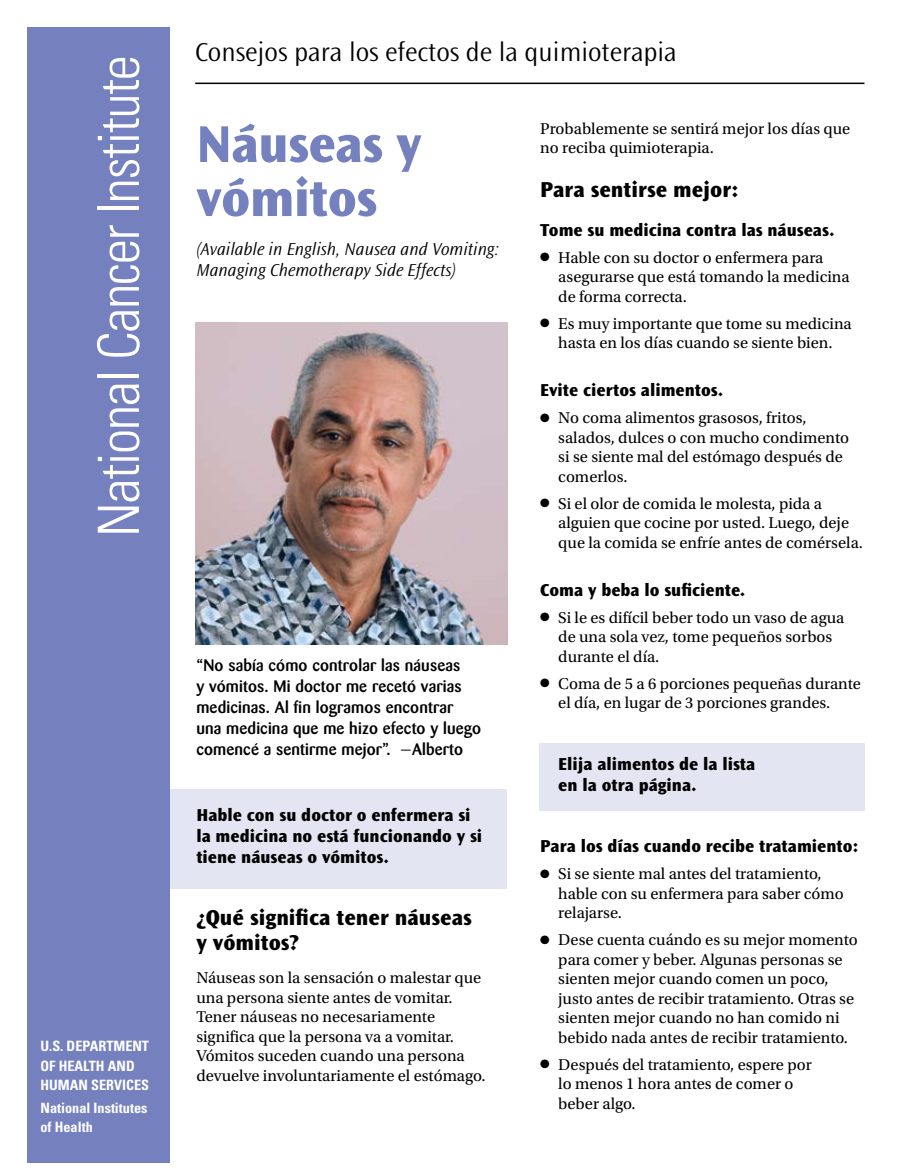
<style>
.page{position:relative;width:905px;height:1175px;background:#fff}
.page>*{position:absolute;margin:0;border:0;box-sizing:border-box;transform-origin:0 0}
.t1{font:300 condensed 57px "Univers";letter-spacing:-.025em;color:#fff}
.t2{font:800 54px/54px "Ocean Sans";letter-spacing:-.01em;color:#7581bf}
.t3{font:300 27px "Ocean Sans";color:#000}
.t4{font:800 22.5px/25.5px "Ocean Sans";color:#000}
.t5{font:800 18px/21px "Ocean Sans";color:#000}
.t6{font:italic 300 18px/21px "Ocean Sans";color:#000}
.t7{font:16.5px/19.5px "Utopia Std";color:#000}
.t8{font:500 16.5px/21px "Barmeno";letter-spacing:.01em;color:#000}
.t9{font:700 condensed 14.25px/19.5px "Univers";color:#fff}
</style>
<div class="page">
<hr style="left:195px;top:83px;width:669px;height:1px;background:#000">
<div style="left:159px;top:789px;width:347px;height:100px;background:#e3e6f2"></div>
<div style="left:539px;top:742px;width:325px;height:68px;background:#e3e6f2"></div>
<div style="left:27px;top:27px;width:142px;height:1135px;background:#7581bf"></div>
<img style="left:196px;top:323px;width:311px;height:321px">
<h1 class="t1" style="left:85px;top:537px;width:483px;rotate:-90deg">National Cancer Institute</h1>
<p class="t9" style="left:40px;top:1036px;width:110px">U.S. DEPARTMENT<br>OF HEALTH AND<br>HUMAN SERVICES</p>
<p class="t9" style="left:40px;top:1097px;width:108px">NATIONAL INSTITUTES<br>OF HEALTH</p>
<p class="t9" style="left:70px;top:1037px;width:84px">DEPARTMENT</p>
<h3 class="t3" style="left:195px;top:37px;width:483px">Consejos para los efectos de la quimioterapia</h3>
<h2 class="t2" style="left:196px;top:118px;width:227px">Náuseas y vómitos</h2>
<p class="t6" style="left:196px;top:239px;width:304px">(Available in English, Nausea and Vomiting:<br>Managing Chemotherapy Side Effects)</p>
<p class="t8" style="left:196px;top:654px;width:286px">“No sabía cómo controlar las náuseas<br>y vómitos. Mi doctor me recetó varias medicinas. Al fin logramos encontrar una medicina que me hizo efecto y luego comencé a sentirme mejor”. —Alberto</p>
<p class="t5" style="left:196px;top:805px;width:287px">Hable con su doctor o enfermera si la medicina no está funcionando y si tiene náuseas o vómitos.</p>
<h3 class="t4" style="left:196px;top:904px;width:277px">¿Qué significa tener náuseas y vómitos?</h3>
<p class="t7" style="left:196px;top:968px;width:291px">Náuseas son la sensación o malestar que una persona siente antes de vomitar.<br>Tener náuseas no necesariamente significa que la persona va a vomitar.<br>Vómitos suceden cuando una persona devuelve involuntariamente el estómago.</p>
<p class="t7" style="left:540px;top:119px;width:311px">Probablemente se sentirá mejor los días que no reciba quimioterapia.</p>
<h3 class="t4" style="left:540px;top:177px;width:200px">Para sentirse mejor:</h3>
<p class="t5" style="left:540px;top:219px;width:296px">Tome su medicina contra las náuseas.</p>
<p class="t7" style="left:558px;top:248px;width:293px;text-indent:-18px">● Hable con su doctor o enfermera para asegurarse que está tomando la medicina de forma correcta.</p>
<p class="t7" style="left:540px;top:314px;width:313px;text-align:center">● Es muy importante que tome su medicina hasta en los días cuando se siente bien.</p>
<p class="t5" style="left:540px;top:380px;width:185px">Evite ciertos alimentos.</p>
<p class="t7" style="left:558px;top:408px;width:292px;text-indent:-18px">● No coma alimentos grasosos, fritos, salados, dulces o con mucho condimento si se siente mal del estómago después de comerlos.</p>
<p class="t7" style="left:558px;top:494px;width:306px;text-indent:-18px">● Si el olor de comida le molesta, pida a alguien que cocine por usted. Luego, deje que la comida se enfríe antes de comérsela.</p>
<p class="t5" style="left:540px;top:579px;width:207px">Coma y beba lo suficiente.</p>
<p class="t7" style="left:558px;top:608px;width:288px;text-indent:-18px">● Si le es difícil beber todo un vaso de agua de una sola vez, tome pequeños sorbos durante el día.</p>
<p class="t7" style="left:558px;top:674px;width:304px;text-indent:-18px">● Coma de 5 a 6 porciones pequeñas durante el día, en lugar de 3 porciones grandes.</p>
<p class="t5" style="left:558px;top:753px;width:198px">Elija alimentos de la lista en la otra página.</p>
<p class="t5" style="left:540px;top:836px;width:320px">Para los días cuando recibe tratamiento:</p>
<p class="t7" style="left:558px;top:864px;width:287px;text-indent:-18px">● Si se siente mal antes del tratamiento, hable con su enfermera para saber cómo relajarse.</p>
<p class="t7" style="left:558px;top:930px;width:301px;text-indent:-18px">● Dese cuenta cuándo es su mejor momento para comer y beber. Algunas personas se sienten mejor cuando comen un poco, justo antes de recibir tratamiento. Otras se sienten mejor cuando no han comido ni bebido nada antes de recibir tratamiento.</p>
<p class="t7" style="left:558px;top:1055px;width:255px;text-indent:-18px">● Después del tratamiento, espere por lo menos 1 hora antes de comer o beber algo.</p>
</div>
